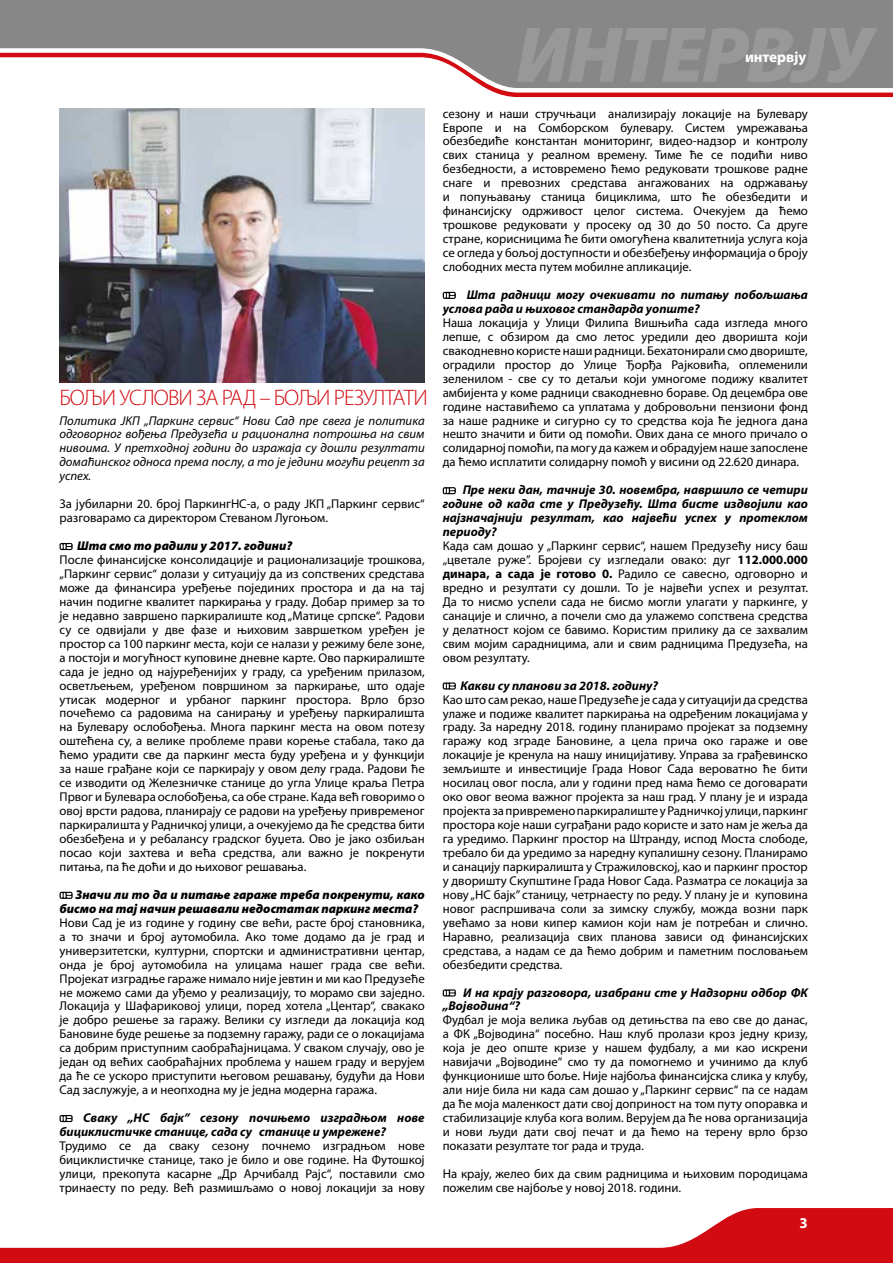
<style>
.page{position:relative;width:893px;height:1263px;background:#fff}
.page>*{position:absolute;margin:0;border:0;box-sizing:border-box;transform-origin:0 0}
.t1{font:300 22.5px "Myriad Pro";letter-spacing:-.04em;color:#d20a11}
.t2{font:700 15px "Myriad Pro";color:#fff}
.t3{font:12.75px/14px "Myriad Pro";color:#000;text-align:justify}
.t4{font:italic 700 12.75px/14px "Myriad Pro";color:#000}
.t5{font:italic 12.75px/14px "Myriad Pro";color:#000;text-align:justify}
.t6{font:italic 900 12.75px/14px "Myriad Pro";color:#000}
.s1{font-weight:700}
</style>
<div class="page">
<svg style="left:503px;top:95px;width:390px;height:2px"></svg>
<svg style="left:0;top:0;width:893px;height:95px"></svg>
<svg style="left:60px;top:543px;width:13px;height:7px"></svg>
<svg style="left:60px;top:892px;width:13px;height:7px"></svg>
<svg style="left:60px;top:1115px;width:13px;height:7px"></svg>
<svg style="left:443px;top:292px;width:13px;height:7px"></svg>
<svg style="left:443px;top:487px;width:13px;height:7px"></svg>
<svg style="left:443px;top:682px;width:13px;height:8px"></svg>
<svg style="left:443px;top:989px;width:13px;height:7px"></svg>
<img style="left:60px;top:108px;width:364px;height:274px">
<svg style="left:0;top:1208px;width:893px;height:55px"></svg>
<p class="t2" style="left:745px;top:47px;width:63px">интервју</p>
<h1 class="t1" style="left:60px;top:385px;width:370px">БОЉИ УСЛОВИ ЗА РАД – БОЉИ РЕЗУЛТАТИ</h1>
<p class="t5" style="left:60px;top:413px;width:367px">Политика ЈКП „Паркинг сервис“ Нови Сад пре свега је политика одговорног вођења Предузећа и рационална потрошња на свим нивоима. У претходној години до изражаја су дошли резултати домаћинског односа према послу, а то је једини могући рецепт за успех.</p>
<p class="t3" style="left:60px;top:497px;width:367px">За јубиларни 20. број ПаркингНС-а, о раду ЈКП „Паркинг сервис“ разговарамо са директором Стеваном Лугоњом.</p>
<p class="t6" style="left:77px;top:538px;width:216px">Шта смо то радили у 2017. години?</p>
<p class="t3" style="left:60px;top:553px;width:367px">После финансијске консолидације и рационализације трошкова, „Паркинг сервис“ долази у ситуацију да из сопствених средстава може да финансира уређење појединих простора и да на тај начин подигне квалитет паркирања у граду. Добар пример за то је недавно завршено паркиралиште код „Матице српске“. Радови су се одвијали у две фазе и њиховим завршетком уређен је простор са 100 паркинг места, који се налази у режиму беле зоне, а постоји и могућност куповине дневне карте. Ово паркиралиште сада је једно од најуређенијих у граду, са уређеним прилазом, осветљењем, уређеном површином за паркирање, што одаје утисак модерног и урбаног паркинг простора. Врло брзо почећемо са радовима на санирању и уређењу паркиралишта на Булевару ослобођења. Многа паркинг места на овом потезу оштећена су, а велике проблеме прави корење стабала, тако да ћемо урадити све да паркинг места буду уређена и у функцији за наше грађане који се паркирају у овом делу града. Радови ће се изводити од Железничке станице до угла Улице краља Петра Првог и Булевара ослобођења, са обе стране. Када већ говоримо о овој врсти радова, планирају се радови на уређењу привременог паркиралишта у Радничкој улици, а очекујемо да ће средства бити обезбеђена и у ребалансу градског буџета. Ово је јако озбиљан посао који захтева и већа средства, али важно је покренути питања, па ће доћи и до њиховог решавања.</p>
<p class="t6" style="left:60px;top:887px;width:367px;text-indent:16px">Значи ли то да и питање гараже треба покренути, како бисмо на тај начин решавали недостатак паркинг места?</p>
<p class="t3" style="left:60px;top:915px;width:367px">Нови Сад је из године у годину све већи, расте број становника, а то значи и број аутомобила. Ако томе додамо да је град и универзитетски, културни, спортски и административни центар, онда је број аутомобила на улицама нашег града све већи.<br>Пројекат изградње гараже нимало није јевтин и ми као Предузеће не можемо сами да уђемо у реализацију, то морамо сви заједно.<br>Локација у Шафариковој улици, поред хотела „Центар“, свакако је добро решење за гаражу. Велики су изгледи да локација код Бановине буде решење за подземну гаражу, ради се о локацијама са добрим приступним саобраћајницама. У сваком случају, ово је један од већих саобраћајних проблема у нашем граду и верујем да ће се ускоро приступити његовом решавању, будући да Нови Сад заслужује, а и неопходна му је једна модерна гаража.</p>
<p class="t4" style="left:60px;top:1110px;width:367px;text-indent:24px">Сваку „НС бајк” сезону почињемо изградњом нове бициклистичке станице, сада су станице и умрежене?</p>
<p class="t3" style="left:60px;top:1138px;width:367px">Трудимо се да сваку сезону почнемо изградњом нове бициклистичке станице, тако је било и ове године. На Футошкој улици, прекопута касарне „Др Арчибалд Рајс“, поставили смо тринаесту по реду. Већ размишљамо о новој локацији за нову</p>
<p class="t3" style="left:443px;top:106px;width:367px">сезону и наши стручњаци анализирају локације на Булевару Европе и на Сомборском булевару. Систем умрежавања обезбедиће константан мониторинг, видео-надзор и контролу свих станица у реалном времену. Тиме ће се подићи ниво безбедности, а истовремено ћемо редуковати трошкове радне снаге и превозних средстава ангажованих на одржавању и попуњавању станица бициклима, што ће обезбедити и финансијску одрживост целог система. Очекујем да ћемо трошкове редуковати у просеку од 30 до 50 посто. Са друге стране, корисницима ће бити омогућена квалитетнија услуга која се огледа у бољој доступности и обезбеђењу информација о броју слободних места путем мобилне апликације.</p>
<p class="t4" style="left:443px;top:287px;width:367px;text-indent:24px">Шта радници могу очекивати по питању побољшања услова рада и њиховог стандарда уопште?</p>
<p class="t3" style="left:443px;top:315px;width:367px">Наша локација у Улици Филипа Вишњића сада изгледа много лепше, с обзиром да смо летос уредили део дворишта који свакодневно користе наши радници. Бехатонирали смо двориште, оградили простор до Улице Ђорђа Рајковића, оплеменили зеленилом - све су то детаљи који умногоме подижу квалитет амбијента у коме радници свакодневно бораве. Од децембра ове године наставићемо са уплатама у добровољни пензиони фонд за наше раднике и сигурно су то средства која ће једнога дана нешто значити и бити од помоћи. Ових дана се много причало о солидарној помоћи, па могу да кажем и обрадујем наше запослене да ћемо исплатити солидарну помоћ у висини од 22.620 динара.</p>
<p class="t4" style="left:443px;top:483px;width:367px;text-align:justify;text-indent:20px">Пре неки дан, тачније 30. новембра, навршило се четири године од када сте у Предузећу. Шта бисте издвојили као најзначајнији резултат, као највећи успех у протеклом периоду?</p>
<p class="t3" style="left:443px;top:539px;width:367px">Када сам дошао у „Паркинг сервис“, нашем Предузећу нису баш „цветале руже”. Бројеви су изгледали овако: дуг <span class="s1">112.000.000 динара, а сада је готово 0.</span> Радило се савесно, одговорно и вредно и резултати су дошли. То је највећи успех и резултат.<br>Да то нисмо успели сада не бисмо могли улагати у паркинге, у санације и слично, а почели смо да улажемо сопствена средства у делатност којом се бавимо. Користим прилику да се захвалим свим мојим сарадницима, али и свим радницима Предузећа, на овом резултату.</p>
<p class="t4" style="left:460px;top:678px;width:199px">Какви су планови за 2018. годину?</p>
<p class="t3" style="left:443px;top:692px;width:367px">Као што сам рекао, наше Предузеће је сада у ситуацији да средства улаже и подиже квалитет паркирања на одређеним локацијама у граду. За наредну 2018. годину планирамо пројекат за подземну гаражу код зграде Бановине, а цела прича око гараже и ове локације је кренула на нашу иницијативу. Управа за грађевинско земљиште и инвестиције Града Новог Сада вероватно ће бити носилац овог посла, али у години пред нама ћемо се договарати око овог веома важног пројекта за наш град. У плану је и израда пројекта за привремено паркиралиште у Радничкој улици, паркинг простора које наши суграђани радо користе и зато нам је жеља да га уредимо. Паркинг простор на Штранду, испод Моста слободе, требало би да уредимо за наредну купалишну сезону. Планирамо и санацију паркиралишта у Стражиловској, као и паркинг простор у дворишту Скупштине Града Новог Сада. Разматра се локација за нову „НС бајк” станицу, четрнаесту по реду. У плану је и куповина новог распршивача соли за зимску службу, можда возни парк увећамо за нови кипер камион који нам је потребан и слично.<br>Наравно, реализација свих планова зависи од финансијских средстава, а надам се да ћемо добрим и паметним пословањем обезбедити средства.</p>
<p class="t4" style="left:443px;top:985px;width:367px;text-indent:20px">И на крају разговора, изабрани сте у Надзорни одбор ФК „Војводина“?</p>
<p class="t3" style="left:443px;top:1013px;width:367px">Фудбал је моја велика љубав од детињства па ево све до данас, а ФК „Војводина“ посебно. Наш клуб пролази кроз једну кризу, која је део опште кризе у нашем фудбалу, а ми као искрени навијачи „Војводине“ смо ту да помогнемо и учинимо да клуб функционише што боље. Није најбоља финансијска слика у клубу, али није била ни када сам дошао у „Паркинг сервис“ па се надам да ће моја маленкост дати свој доприност на том путу опоравка и стабилизације клуба кога волим. Верујем да ће нова организација и нови људи дати свој печат и да ћемо на терену врло брзо показати резултате тог рада и труда.</p>
<p class="t3" style="left:443px;top:1166px;width:367px">На крају, желео бих да свим радницима и њиховим породицама пожелим све најбоље у новој 2018. години.</p>
<p class="t2" style="left:800px;top:1213px;width:10px">3</p>
</div>
